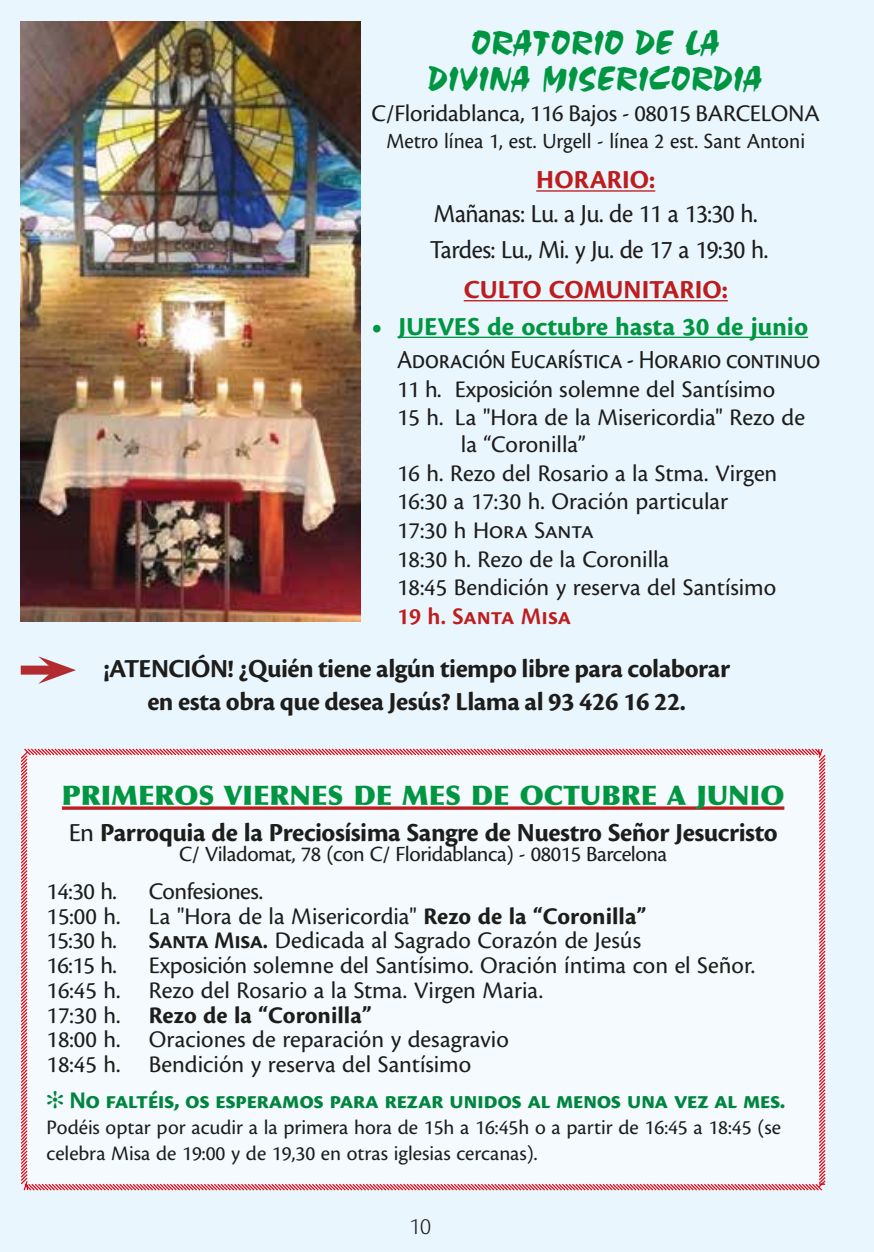
<style>
.page{position:relative;width:874px;height:1252px;background:#fff}
.page>*{position:absolute;margin:0;border:0;box-sizing:border-box;transform-origin:0 0}
.t1{font:36px/36px "Staccato 555 BT Regular A";color:#009641;text-align:center}
.t2{font:700 27px/32.4px "Cronos Pro";letter-spacing:-.02em;color:#1d1d1b;text-align:center}
.t3{font:27px/36.4px "Cronos Pro";letter-spacing:-.015em;color:#1d1d1b;scale:.95 1}
.t4{font:27px "Cronos Pro";letter-spacing:-.015em;color:#1d1d1b;scale:.9 1}
.t5{font:900 27px "Optima";color:#009641}
.t6{font:27px "Cronos Pro Bold Capt";letter-spacing:-.01em;color:#009641}
.t7{font:700 27px "Cronos Pro";color:#bd1d1d}
.t8{font:24.75px/24.8px "Cronos Pro";color:#1d1d1b}
.t9{font:700 24.75px "Cronos Pro";letter-spacing:-.02em;color:#00853e}
.t10{font:600 24.75px "Cronos Pro";letter-spacing:-.005em;color:#bd1d1d}
.t11{font:300 24.75px "Cronos Pro";color:#1d1d1b}
.t12{font:22.5px "Cronos Pro";letter-spacing:-.015em;color:#1d1d1b}
.t13{font:22.5px "Cronos Pro";letter-spacing:-.015em;color:#1d1d1b;scale:.96 1}
.t14{font:21.38px/25.7px "Cronos Pro";color:#1d1d1b}
.s1{font-weight:400}
.s2{font-weight:700}
.s3{font-weight:600}
</style>
<div class="page">
<div style="left:0;top:0;width:873px;height:1251px;background:#eaf6fe"></div>
<img style="left:21px;top:21px;width:339px;height:600px">
<hr style="left:536px;top:190px;width:119px;height:2px;background:#bd1d1d">
<hr style="left:463px;top:300px;width:264px;height:1px;background:#bd1d1d">
<hr style="left:398px;top:336px;width:409px;height:2px;background:#009641">
<div style="left:20px;top:748px;width:806px;height:443px;background:#f4fafe"></div>
<div style="left:21px;top:665px;width:33px;height:9px;background:#b12b2f"></div>
<svg style="left:38px;top:656px;width:38px;height:27px"></svg>
<h1 class="t1" style="left:428px;top:23px;width:336px">ORATORIO DE LA<br>DIVINA MISERICORDIA</h1>
<p class="t8" style="left:371px;top:101px;width:449px">C/Floridablanca, 116 Bajos - 08015 BARCELONA</p>
<p class="t13" style="left:386px;top:128px;width:437px">Metro línea 1, est. Urgell - línea 2 est. Sant Antoni</p>
<p class="t7" style="left:536px;top:164px;width:120px">HORARIO:</p>
<p class="t3" style="left:429px;top:195px;width:357px">Mañanas: Lu. a Ju. de 11 a 13:30 h.<br>Tardes: Lu., Mi. y Ju. de 17 a 19:30 h.</p>
<p class="t7" style="left:463px;top:274px;width:265px">CULTO COMUNITARIO:</p>
<p class="t6" style="left:371px;top:311px;width:438px">• JUEVES de octubre hasta 30 de junio</p>
<p class="t4" style="left:397px;top:344px;width:471px">Adoración Eucarística - Horario continuo</p>
<p class="t8" style="left:397px;top:376px;width:379px">11 h. Exposición solemne del Santísimo</p>
<p class="t8" style="left:397px;top:405px;width:409px">15 h. La "Hora de la Misericordia" Rezo de</p>
<p class="t8" style="left:460px;top:432px;width:126px">la “Coronilla”</p>
<p class="t8" style="left:397px;top:461px;width:381px">16 h. Rezo del Rosario a la Stma. Virgen</p>
<p class="t8" style="left:397px;top:489px;width:332px">16:30 a 17:30 h. Oración particular</p>
<p class="t8" style="left:397px;top:518px;width:198px">17:30 h Hora Santa</p>
<p class="t8" style="left:397px;top:546px;width:273px">18:30 h. Rezo de la Coronilla</p>
<p class="t8" style="left:397px;top:575px;width:380px">18:45 Bendición y reserva del Santísimo</p>
<p class="t10" style="left:397px;top:602px;width:176px">19 h. Santa Misa</p>
<p class="t2" style="left:103px;top:653px;width:628px">¡ATENCIÓN! ¿Quién tiene algún tiempo libre para colaborar en esta obra que desea Jesús? Llama al 93 426 16 22.</p>
<p class="t5" style="left:62px;top:779px;width:723px">PRIMEROS VIERNES DE MES DE OCTUBRE A JUNIO</p>
<p class="t2" style="left:69px;top:816px;width:710px"><span class="s1">En</span> Parroquia de la Preciosísima Sangre de Nuestro Señor Jesucristo</p>
<p class="t12" style="left:179px;top:841px;width:489px">C/ Viladomat, 78 (con C/ Floridablanca) - 08015 Barcelona</p>
<p class="t8" style="left:47px;top:878px;width:72px">14:30 h.</p>
<p class="t8" style="left:47px;top:878px;width:600px;text-indent:102px">Confesiones.<br>15:00 h. La "Hora de la Misericordia" <span class="s2">Rezo de la “Coronilla”<br></span>15:30 h.</p>
<p class="t8" style="left:149px;top:928px;width:493px"><span class="s3">Santa Misa.</span> Dedicada al Sagrado Corazón de Jesús</p>
<p class="t8" style="left:47px;top:953px;width:709px;text-indent:102px">Exposición solemne del Santísimo. Oración íntima con el Señor.<br>16:45 h. Rezo del Rosario a la Stma. Virgen Maria.<br>17:30 h. <span class="s2">Rezo de la “Coronilla”<br></span>18:00 h. Oraciones de reparación y desagravio<br>18:45 h. Bendición y reserva del Santísimo</p>
<p class="t9" style="left:47px;top:1086px;width:740px">✻ No faltéis, os esperamos para rezar unidos al menos una vez al mes.</p>
<p class="t14" style="left:47px;top:1114px;width:735px">Podéis optar por acudir a la primera hora de 15h a 16:45h o a partir de 16:45 a 18:45 (se celebra Misa de 19:00 y de 19,30 en otras iglesias cercanas).</p>
<p class="t8" style="left:47px;top:953px;width:72px">16:15 h.</p>
<p class="t11" style="left:409px;top:1211px;width:23px">10</p>
</div>
